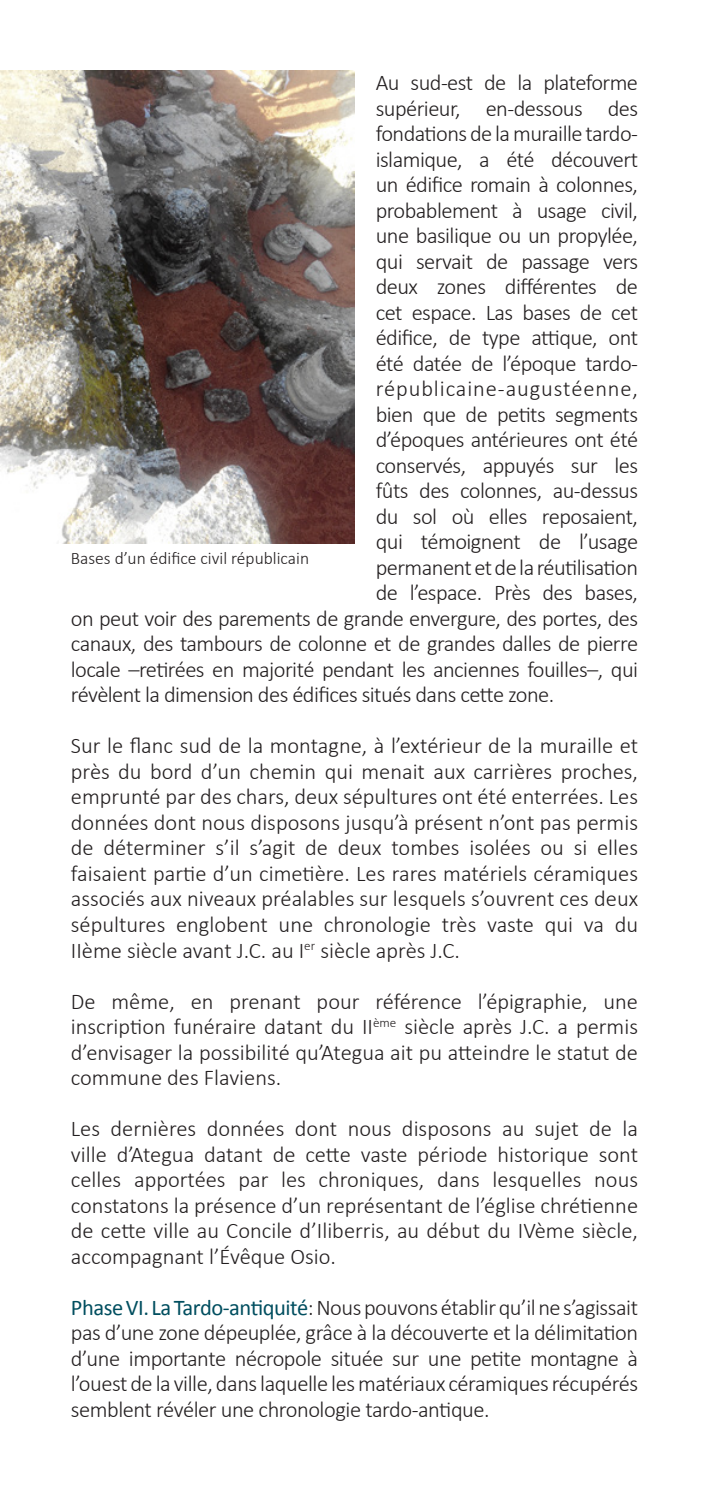
<style>
.page{position:relative;width:709px;height:1489px;background:#fff}
.page>*{position:absolute;margin:0;border:0;box-sizing:border-box;transform-origin:0 0}
.Principal{font:300 22.5px/25.5px "Calibri";letter-spacing:-.025em;color:#231f20;text-align:justify}
.Principal-2{font:300 22.5px "Calibri";letter-spacing:.04em;color:#231f20}
.Pie_de_foto{font:300 17.5px "Calibri";color:#231f20}
.s1{font-weight:400;color:#004e5f}
</style>
<div class="page">
<img style="left:0;top:71px;width:354px;height:472px">
<p class="Principal" style="left:376px;top:70px;width:264px">Au sud-est de la plateforme</p>
<p class="Principal" style="left:376px;top:95px;width:264px">supérieur, en-dessous des</p>
<p class="Principal" style="left:376px;top:121px;width:264px">fondations de la muraille tardo-</p>
<p class="Principal" style="left:376px;top:146px;width:264px">islamique, a été découvert</p>
<p class="Principal" style="left:376px;top:172px;width:264px">un édifice romain à colonnes,</p>
<p class="Principal" style="left:376px;top:197px;width:264px">probablement à usage civil,</p>
<p class="Principal" style="left:376px;top:223px;width:264px">une basilique ou un propylée,</p>
<p class="Principal" style="left:376px;top:248px;width:264px">qui servait de passage vers</p>
<p class="Principal" style="left:376px;top:274px;width:264px">deux zones différentes de</p>
<p class="Principal" style="left:376px;top:299px;width:264px">cet espace. Las bases de cet</p>
<p class="Principal" style="left:376px;top:325px;width:264px">édifice, de type attique, ont</p>
<p class="Principal" style="left:376px;top:350px;width:264px">été datée de l’époque tardo-</p>
<p class="Principal-2" style="left:376px;top:375px;width:264px">républicaine-augustéenne,</p>
<p class="Principal" style="left:376px;top:401px;width:264px">bien que de petits segments</p>
<p class="Principal" style="left:376px;top:427px;width:264px">d’époques antérieures ont été</p>
<p class="Principal" style="left:376px;top:452px;width:264px">conservés, appuyés sur les</p>
<p class="Principal" style="left:376px;top:478px;width:264px">fûts des colonnes, au-dessus</p>
<p class="Principal" style="left:376px;top:503px;width:264px">du sol où elles reposaient,</p>
<p class="Principal" style="left:376px;top:529px;width:264px">qui témoignent de l’usage</p>
<p class="Principal" style="left:376px;top:554px;width:264px">permanent et de la réutilisation</p>
<p class="Principal" style="left:376px;top:580px;width:264px">de l’espace. Près des bases,</p>
<p class="Principal" style="left:71px;top:605px;width:569px">on peut voir des parements de grande envergure, des portes, des</p>
<p class="Principal" style="left:71px;top:631px;width:569px">canaux, des tambours de colonne et de grandes dalles de pierre</p>
<p class="Principal" style="left:71px;top:656px;width:568px">locale –retirées en majorité pendant les anciennes fouilles–, qui</p>
<p class="Principal" style="left:71px;top:682px;width:485px">révèlent la dimension des édifices situés dans cette zone.</p>
<p class="Principal" style="left:71px;top:733px;width:568px">Sur le flanc sud de la montagne, à l’extérieur de la muraille et près du bord d’un chemin qui menait aux carrières proches, emprunté par des chars, deux sépultures ont été enterrées. Les données dont nous disposons jusqu’à présent n’ont pas permis de déterminer s’il s’agit de deux tombes isolées ou si elles faisaient partie d’un cimetière. Les rares matériels céramiques associés aux niveaux préalables sur lesquels s’ouvrent ces deux sépultures englobent une chronologie très vaste qui va du IIème siècle avant J.C. au I<sup>er</sup> siècle après J.C.</p>
<p class="Principal" style="left:71px;top:988px;width:568px">De même, en prenant pour référence l’épigraphie, une inscription funéraire datant du II<sup>ème</sup> siècle après J.C. a permis d’envisager la possibilité qu’Ategua ait pu atteindre le statut de commune des Flaviens.</p>
<p class="Principal" style="left:71px;top:1115px;width:568px">Les dernières données dont nous disposons au sujet de la ville d’Ategua datant de cette vaste période historique sont celles apportées par les chroniques, dans lesquelles nous constatons la présence d’un représentant de l’église chrétienne de cette ville au Concile d’Iliberris, au début du IVème siècle, accompagnant l’Évêque Osio.</p>
<p class="Principal" style="left:71px;top:1294px;width:569px"><span class="s1">Phase VI. La Tardo-antiquité</span>: Nous pouvons établir qu’il ne s’agissait pas d’une zone dépeuplée, grâce à la découverte et la délimitation d’une importante nécropole située sur une petite montagne à l’ouest de la ville, dans laquelle les matériaux céramiques récupérés semblent révéler une chronologie tardo-antique.</p>
<p class="Pie_de_foto" style="left:71px;top:547px;width:240px">Bases d’un édifice civil républicain</p>
</div>
